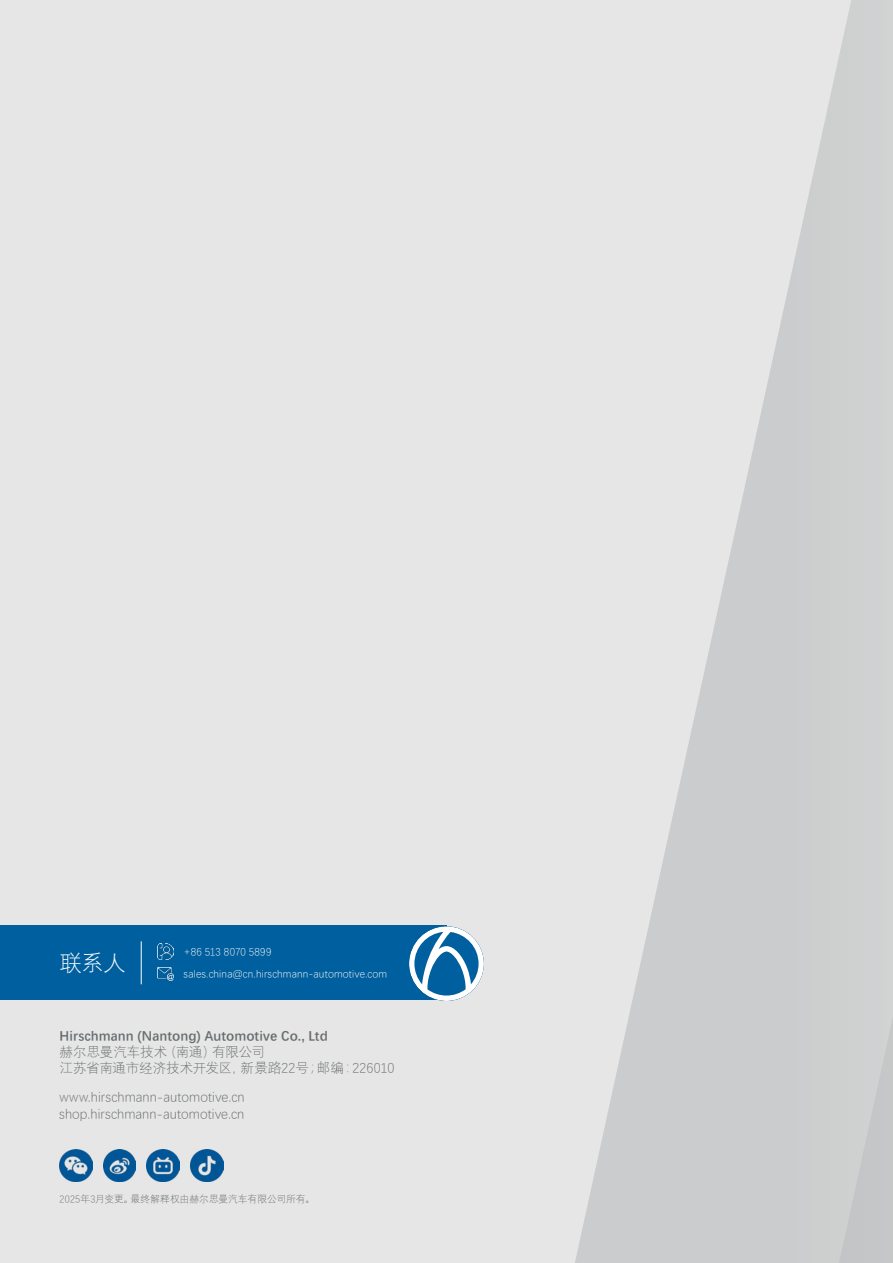
<style>
.page{position:relative;width:893px;height:1263px;background:#e5e6e5}
.page>*{position:absolute;margin:0;border:0;box-sizing:border-box;transform-origin:0 0}
.t1{font:300 22.5px "Deng Xian";color:#fff}
.t2{font:300 13.5px/16.2px "Deng Xian";letter-spacing:.005em;color:#686c6f}
.t3{font:700 13.5px "Deng Xian";letter-spacing:.005em;color:#686c6f}
.t4{font:300 10.5px/21.9px "Deng Xian";letter-spacing:.015em;color:#fff}
.t5{font:300 9.75px "Deng Xian";letter-spacing:.005em;color:#686c6f}
</style>
<div class="page">
<svg style="left:575px;top:0;width:318px;height:1263px"></svg>
<div style="left:0;top:925px;width:446px;height:75px;background:#005f9e"></div>
<svg style="left:409px;top:926px;width:75px;height:75px"></svg>
<hr style="left:141px;top:941px;width:1px;height:43px;background:#fff">
<img style="left:158px;top:944px;width:15px;height:15px">
<img style="left:158px;top:968px;width:15px;height:12px">
<img style="left:60px;top:1149px;width:32px;height:32px">
<img style="left:147px;top:1149px;width:32px;height:33px">
<img style="left:191px;top:1149px;width:32px;height:33px">
<img style="left:103px;top:1149px;width:33px;height:33px">
<h1 class="t1" style="left:60px;top:949px;width:68px">联系人</h1>
<p class="t4" style="left:184px;top:940px;width:205px">+86 513 8070 5899 sales.china@cn.hirschmann-automotive.com</p>
<p class="t3" style="left:60px;top:1027px;width:270px">Hirschmann (Nantong) Automotive Co., Ltd</p>
<p class="t2" style="left:60px;top:1043px;width:336px">赫尔思曼汽车技术（南通）有限公司<br>江苏省南通市经济技术开发区，新景路22号；邮编：226010</p>
<p class="t2" style="left:60px;top:1089px;width:187px">www.hirschmann-automotive.cn shop.hirschmann-automotive.cn</p>
<p class="t5" style="left:60px;top:1193px;width:257px">2025年3月变更。最终解释权由赫尔思曼汽车有限公司所有。</p>
</div>
